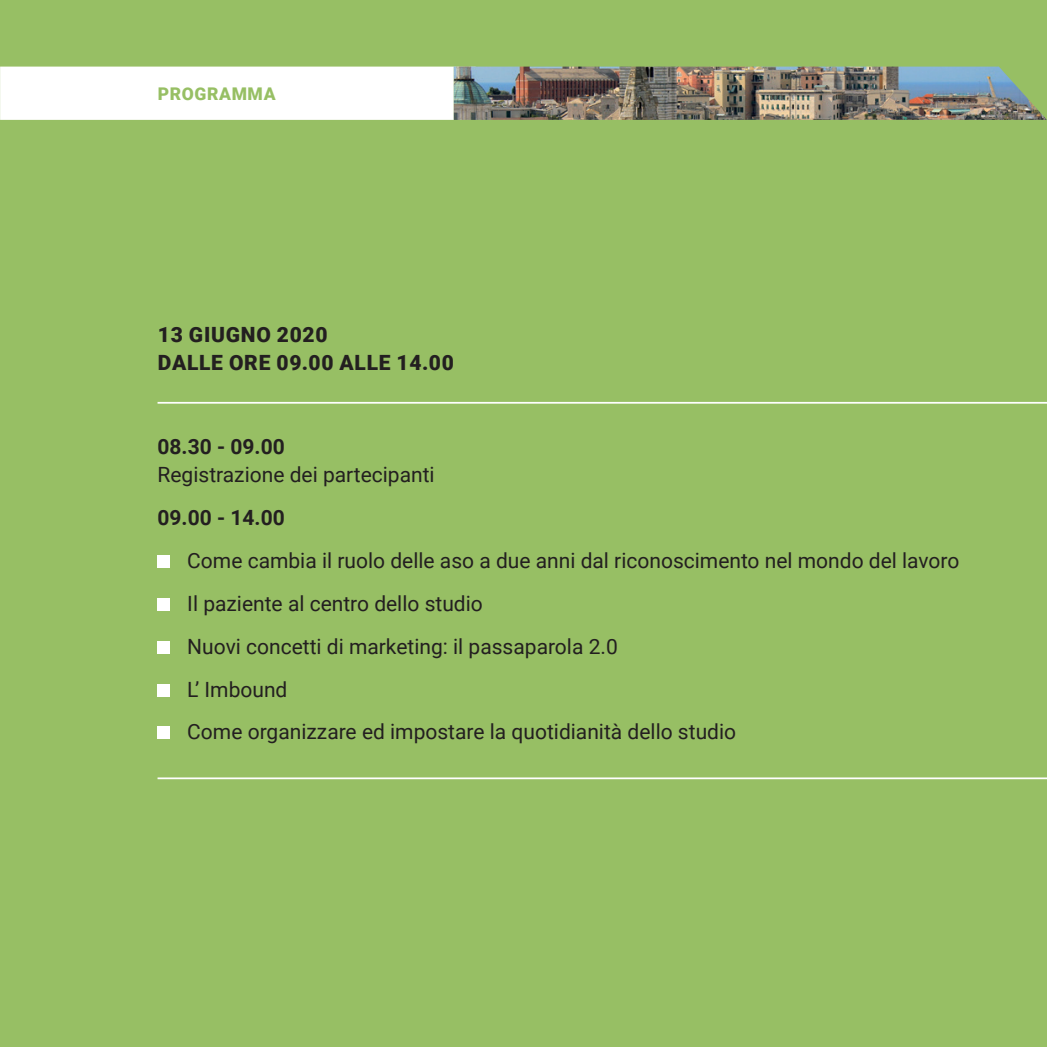
<style>
.page{position:relative;width:1047px;height:1047px;background:#97bf64}
.page>*{position:absolute;margin:0;border:0;box-sizing:border-box;transform-origin:0 0}
.t1{font:21px/42.9px "Roboto";color:#231f20}
.t2{font:900 21px/28px "Roboto";letter-spacing:.035em;color:#231f20}
.t3{font:700 21px "Roboto";color:#231f20}
.t4{font:900 17.5px "Roboto";letter-spacing:.035em;color:#97bf64}
</style>
<div class="page">
<div style="left:0;top:67px;width:454px;height:53px;background:#fff"></div>
<img style="left:454px;top:67px;width:593px;height:53px">
<div style="left:158px;top:555px;width:12px;height:13px;background:#fff"></div>
<div style="left:158px;top:598px;width:12px;height:13px;background:#fff"></div>
<div style="left:158px;top:641px;width:12px;height:12px;background:#fff"></div>
<div style="left:158px;top:683px;width:12px;height:13px;background:#fff"></div>
<div style="left:158px;top:726px;width:12px;height:13px;background:#fff"></div>
<hr style="left:158px;top:402px;width:889px;height:2px;background:#fff">
<hr style="left:158px;top:777px;width:889px;height:2px;background:#fff">
<p class="t4" style="left:158px;top:81px;width:119px">PROGRAMMA</p>
<p class="t2" style="left:158px;top:320px;width:297px">13 GIUGNO 2020<br>DALLE ORE 09.00 ALLE 14.00</p>
<p class="t3" style="left:157px;top:432px;width:129px">08.30 - 09.00</p>
<p class="t1" style="left:157px;top:452px;width:279px">Registrazione dei partecipanti</p>
<p class="t3" style="left:157px;top:503px;width:129px">09.00 - 14.00</p>
<p class="t1" style="left:187px;top:538px;width:773px">Come cambia il ruolo delle aso a due anni dal riconoscimento nel mondo del lavoro Il paziente al centro dello studio<br>Nuovi concetti di marketing: il passaparola 2.0<br>L’ Imbound<br>Come organizzare ed impostare la quotidianità dello studio</p>
</div>
